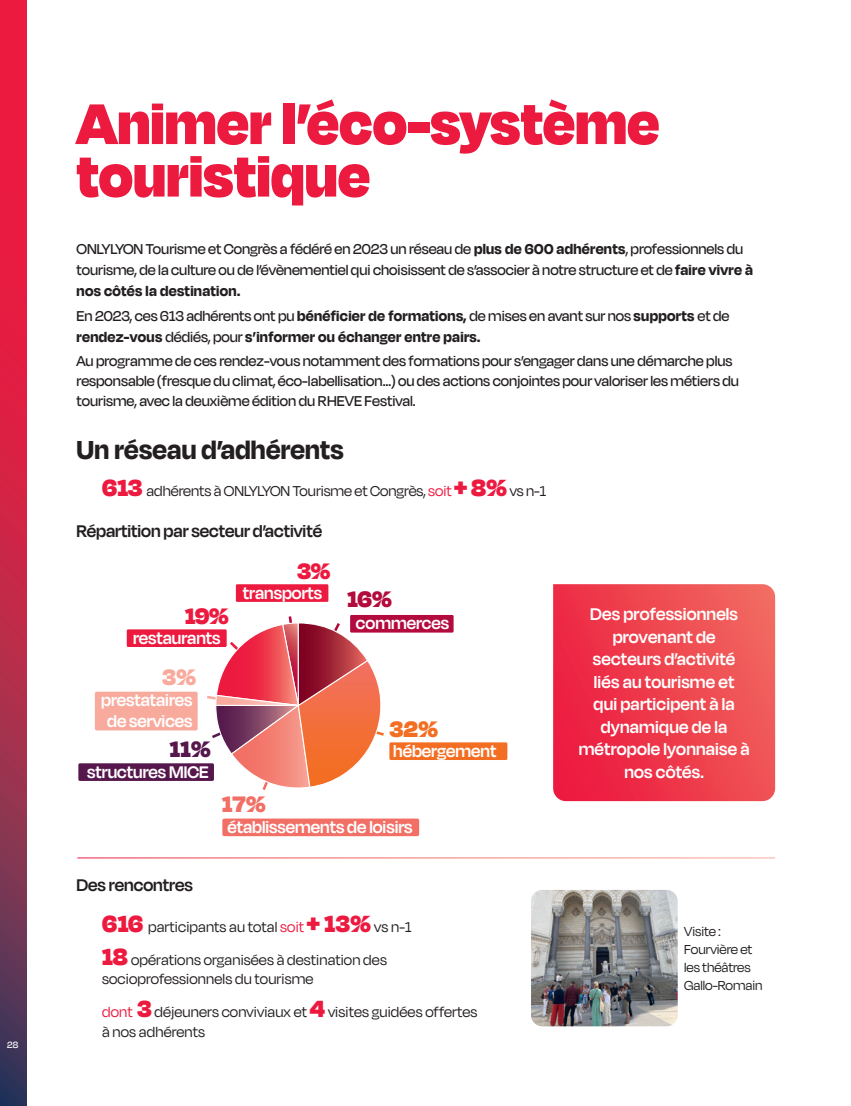
<style>
.page{position:relative;width:851px;height:1106px;background:#fff}
.page>*{position:absolute;margin:0;border:0;box-sizing:border-box;transform-origin:0 0}
.t1{font:900 66px/52.5px "Degular Display";letter-spacing:.01em;color:#ed1a40}
.Chapeau{font:700 30px "Degular Display";letter-spacing:.01em;color:#231f20}
.t2{font:900 25.8px "Degular Display";color:#ed1a40}
.t3{font:900 25.8px "Degular Display";color:#b30b3e}
.t4{font:900 25.8px "Degular Display";color:#f36e22}
.t5{font:900 25.8px "Degular Display";color:#f26f66}
.t6{font:900 25.8px "Degular Display";color:#55174c}
.t7{font:900 25.8px "Degular Display";color:#f8aa9d}
.Chapeau-2{font:600 19.5px/22.5px "Degular Display";letter-spacing:.01em;color:#fff;text-align:center}
.Chapeau-3{font:600 19.5px "Degular Display";color:#231f20}
.t8{font:600 19.35px/20.7px "Degular Display";color:#fff;text-align:center}
.Chapeau-4{font:500 16.5px/21px "Degular Display";color:#231f20}
.Chapeau-5{font:16.5px/19.8px "Degular Display";letter-spacing:.01em;color:#231f20}
.Chapeau-6{font:700 16.5px/21px "Degular Display";letter-spacing:.02em;color:#231f20}
.Chapeau-7{font:15px/18px "Degular Display";color:#231f20}
.t9{font:500 10.5px "Degular Display";color:#fff}
.s1{font-weight:700}
.s2{font-weight:500}
.s3{font-weight:900;font-size:27px;color:#ed1a40}
.s4{color:#ed1a40}
</style>
<div class="page">
<svg style="left:0;top:0;width:26px;height:1106px;background:#b42749"></svg>
<svg style="left:207px;top:616px;width:185px;height:174px"></svg>
<div style="left:127px;top:629px;width:100px;height:18px;background:#ed1a40"></div>
<div style="left:389px;top:742px;width:118px;height:18px;background:#f36e22"></div>
<div style="left:350px;top:615px;width:103px;height:17px;background:#b30b3e"></div>
<div style="left:222px;top:818px;width:197px;height:18px;background:#f26f66;border-radius:2px"></div>
<div style="left:78px;top:763px;width:136px;height:18px;background:#55174c;border-radius:2px"></div>
<div style="left:95px;top:691px;width:103px;height:39px;background:#f8aa9d;border-radius:2px"></div>
<div style="left:236px;top:584px;width:92px;height:18px;background:#ed1a40"></div>
<svg style="left:553px;top:584px;width:222px;height:217px;background:#ee404e"></svg>
<img style="left:531px;top:890px;width:146px;height:136px">
<p class="t9" style="left:7px;top:1038px;width:12px">28</p>
<p class="t1" style="left:77px;top:95px;width:584px">Animer l’éco-système touristique</p>
<p class="Chapeau-4" style="left:77px;top:237px;width:677px">ONLYLYON Tourisme et Congrès a fédéré en 2023 un réseau de <span class="s1">plus de 600 adhérents</span>, professionnels du tourisme, de la culture ou de l’évènementiel qui choisissent de s’associer à notre structure et de <span class="s1">faire vivre à nos côtés la destination.</span></p>
<p class="Chapeau-6" style="left:77px;top:304px;width:654px"><span class="s2">En 2023, ces 613 adhérents ont pu</span> bénéficier de formations, <span class="s2">de mises en avant sur nos</span> supports <span class="s2">et de </span>rendez-vous <span class="s2">dédiés, pour</span> s’informer ou échanger entre pairs.</p>
<p class="Chapeau-4" style="left:77px;top:350px;width:663px;line-height:19.8px">Au programme de ces rendez-vous notamment des formations pour s’engager dans une démarche plus responsable (fresque du climat, éco-labellisation…) ou des actions conjointes pour valoriser les métiers du tourisme, avec la deuxième édition du RHEVE Festival.</p>
<p class="Chapeau" style="left:77px;top:432px;width:268px">Un réseau d’adhérents</p>
<p class="Chapeau-5" style="left:102px;top:480px;width:445px"><span class="s3">613</span> adhérents à ONLYLYON Tourisme et Congrès, <span class="s4">soit</span> <span class="s3">+ 8%</span> vs n-1</p>
<p class="Chapeau-3" style="left:77px;top:519px;width:247px">Répartition par secteur d’activité</p>
<p class="t2" style="left:185px;top:600px;width:45px">19%</p>
<p class="t8" style="left:133px;top:627px;width:89px">restaurants</p>
<p class="t7" style="left:162px;top:662px;width:35px">3%</p>
<p class="t8" style="left:101px;top:689px;width:93px">prestataires de services</p>
<p class="t6" style="left:170px;top:733px;width:42px">11%</p>
<p class="t8" style="left:87px;top:760px;width:123px">structures MICE</p>
<p class="t2" style="left:297px;top:555px;width:35px">3%</p>
<p class="t8" style="left:243px;top:582px;width:81px">transports</p>
<p class="t5" style="left:222px;top:788px;width:45px">17%</p>
<p class="t3" style="left:347px;top:584px;width:46px">16%</p>
<p class="t8" style="left:356px;top:612px;width:95px">commerces</p>
<p class="t4" style="left:389px;top:713px;width:50px">32%</p>
<p class="t8" style="left:393px;top:740px;width:105px">hébergement</p>
<p class="t8" style="left:227px;top:816px;width:186px">établissements de loisirs</p>
<p class="Chapeau-3" style="left:77px;top:874px;width:118px">Des rencontres</p>
<p class="Chapeau-5" style="left:102px;top:916px;width:311px"><span class="s3">616</span> participants au total <span class="s4">soit</span> <span class="s3">+ 13%</span> vs n-1</p>
<p class="Chapeau-5" style="left:102px;top:949px;width:286px"><span class="s3">18</span> opérations organisées à destination des socioprofessionnels du tourisme</p>
<p class="Chapeau-5" style="left:102px;top:1001px;width:377px"><span class="s4">dont</span> <span class="s3">3</span> déjeuners conviviaux et <span class="s3">4</span> visites guidées offertes à nos adhérents</p>
<p class="Chapeau-2" style="left:578px;top:602px;width:172px">Des professionnels provenant de secteurs d’activité liés au tourisme et<br>qui participent à la dynamique de la métropole lyonnaise à nos côtés.</p>
<p class="Chapeau-7" style="left:684px;top:921px;width:80px">Visite :<br>Fourvière et les théâtres<br>Gallo-Romain</p>
</div>
